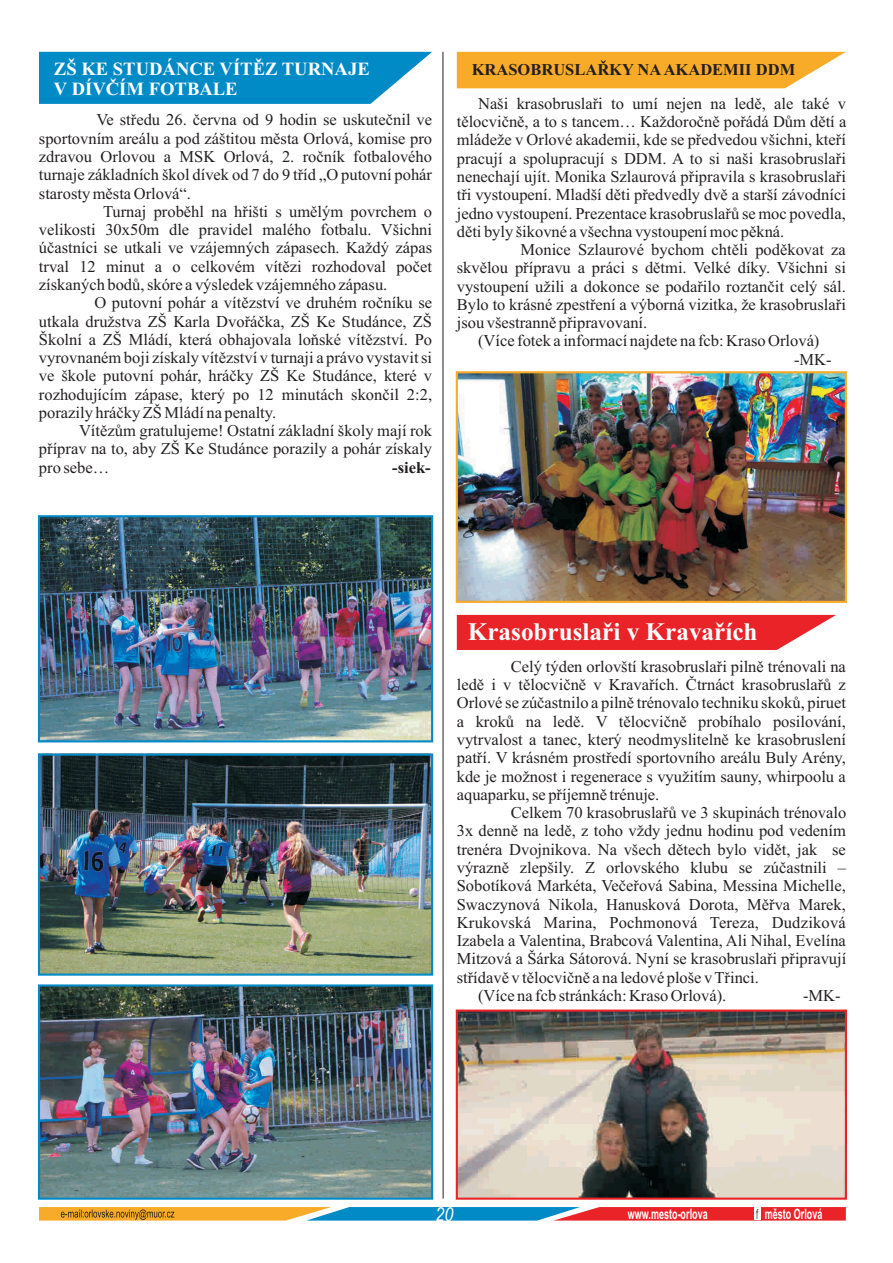
<style>
.page{position:relative;width:893px;height:1263px;background:#fff}
.page>*{position:absolute;margin:0;border:0;box-sizing:border-box;transform-origin:0 0}
.t1{font:700 25.2px "Times New Roman";color:#fff}
.t2{font:italic 19.35px "Arial";color:#fff;scale:.82 1}
.t3{font:700 18.6px/20.5px "Times New Roman";color:#fff}
.t4{font:16.5px/18.3px "Times New Roman";color:#231f20;text-align:justify}
.t5{font:700 16.5px "Times New Roman";color:#231f20}
.t6{font:700 14.4px "Arial";color:#fff;scale:.63 1}
.s1{font-family:"Avant Garde IT Cby BT";font-weight:400;font-size:13.95px;color:#231f20}
</style>
<div class="page">
<svg style="left:39px;top:1207px;width:807px;height:13px;background:#a77761"></svg>
<img style="left:41px;top:987px;width:389px;height:210px">
<img style="left:41px;top:756px;width:389px;height:217px">
<svg style="left:39px;top:52px;width:393px;height:52px;background:#1493ca"></svg>
<img style="left:41px;top:518px;width:389px;height:221px">
<hr style="left:442px;top:52px;width:2px;height:1146px;background:#231f20">
<img style="left:459px;top:1012px;width:385px;height:185px">
<img style="left:459px;top:374px;width:385px;height:226px">
<svg style="left:457px;top:52px;width:389px;height:36px;background:#f8b138"></svg>
<svg style="left:457px;top:615px;width:379px;height:35px;background:#eb3439"></svg>
<div style="left:456px;top:371px;width:391px;height:232px;border:2px solid #f8ab28"></div>
<div style="left:456px;top:1009px;width:391px;height:191px;border:2px solid #ea2329"></div>
<div style="left:38px;top:515px;width:395px;height:227px;border:2px solid #008ac6"></div>
<div style="left:38px;top:753px;width:395px;height:223px;border:2px solid #008ac6"></div>
<div style="left:38px;top:984px;width:395px;height:216px;border:2px solid #008ac6"></div>
<p class="t3" style="left:54px;top:60px;width:317px">ZŠ KE STUDÁNCE VÍTĚZ TURNAJE<br>V DÍVČÍM FOTBALE</p>
<p class="t5" style="left:472px;top:64px;width:325px">KRASOBRUSLAŘKY NAAKADEMII DDM</p>
<p class="t4" style="left:457px;top:96px;width:391px;text-indent:21px">Naši krasobruslaři to umí nejen na ledě, ale také v tělocvičně, a to s tancem… Každoročně pořádá Dům dětí a mládeže v Orlové akademii, kde se předvedou všichni, kteří pracují a spolupracují s DDM. A to si naši krasobruslaři nenechají ujít. Monika Szlaurová připravila s krasobruslaři tři vystoupení. Mladší děti předvedly dvě a starší závodníci jedno vystoupení. Prezentace krasobruslařů se moc povedla, děti byly šikovné a všechna vystoupení moc pěkná.</p>
<p class="t4" style="left:520px;top:242px;width:327px">Monice Szlaurové bychom chtěli poděkovat za</p>
<p class="t4" style="left:457px;top:260px;width:391px">skvělou přípravu a práci s dětmi. Velké díky. Všichni si</p>
<p class="t4" style="left:457px;top:278px;width:391px">vystoupení užili a dokonce se podařilo roztančit celý sál.</p>
<p class="t4" style="left:457px;top:297px;width:391px">Bylo to krásné zpestření a výborná vizitka, že krasobruslaři</p>
<p class="t4" style="left:457px;top:315px;width:192px">jsou všestranně připravovaní.</p>
<p class="t4" style="left:478px;top:333px;width:343px">(Více fotek a informací najdete na fcb: Kraso Orlová)</p>
<p class="t4" style="left:794px;top:352px;width:39px">-MK-</p>
<p class="t4" style="left:39px;top:112px;width:395px;text-indent:57px">Ve středu 26. června od 9 hodin se uskutečnil ve sportovním areálu a pod záštitou města Orlová, komise pro zdravou Orlovou a MSK Orlová, 2. ročník fotbalového turnaje základních škol dívek od 7 do 9 tříd „O putovní pohár starosty města Orlová“.</p>
<p class="t4" style="left:39px;top:204px;width:395px;text-indent:64px">Turnaj proběhl na hřišti s umělým povrchem o velikosti 30x50m dle pravidel malého fotbalu. Všichni účastníci se utkali ve vzájemných zápasech. Každý zápas trval 12 minut a o celkovém vítězi rozhodoval počet získaných bodů, skóre a výsledek vzájemného zápasu.</p>
<p class="t4" style="left:39px;top:295px;width:395px;text-indent:56px">O putovní pohár a vítězství ve druhém ročníku se utkala družstva ZŠ Karla Dvořáčka, ZŠ Ke Studánce, ZŠ Školní a ZŠ Mládí, která obhajovala loňské vítězství. Po vyrovnaném boji získaly vítězství v turnaji a právo vystavit si ve škole putovní pohár, hráčky ZŠ Ke Studánce, které v rozhodujícím zápase, který po 12 minutách skončil 2:2, porazily hráčky ZŠ Mládí na penalty.</p>
<p class="t4" style="left:39px;top:423px;width:395px;text-indent:40px">Vítězům gratulujeme! Ostatní základní školy mají rok příprav na to, aby ZŠ Ke Studánce porazily a pohár získaly pro sebe…</p>
<p class="t5" style="left:392px;top:461px;width:40px">-siek-</p>
<h1 class="t1" style="left:468px;top:623px;width:291px">Krasobruslaři v Kravařích</h1>
<p class="t4" style="left:457px;top:659px;width:391px;text-indent:54px">Celý týden orlovští krasobruslaři pilně trénovali na ledě i v tělocvičně v Kravařích. Čtrnáct krasobruslařů z Orlové se zúčastnilo a pilně trénovalo techniku skoků, piruet a kroků na ledě. V tělocvičně probíhalo posilování, vytrvalost a tanec, který neodmyslitelně ke krasobruslení patří. V krásném prostředí sportovního areálu Buly Arény, kde je možnost i regenerace s využitím sauny, whirpoolu a aquaparku, se příjemně trénuje.</p>
<p class="t4" style="left:511px;top:805px;width:337px">Celkem 70 krasobruslařů ve 3 skupinách trénovalo</p>
<p class="t4" style="left:457px;top:823px;width:391px">3x denně na ledě, z toho vždy jednu hodinu pod vedením</p>
<p class="t4" style="left:457px;top:842px;width:391px">trenéra Dvojnikova. Na všech dětech bylo vidět, jak se</p>
<p class="t4" style="left:457px;top:860px;width:391px">výrazně zlepšily. Z orlovského klubu se zúčastnili –</p>
<p class="t4" style="left:457px;top:878px;width:391px">Sobotíková Markéta, Večeřová Sabina, Messina Michelle,</p>
<p class="t4" style="left:457px;top:896px;width:391px">Swaczynová Nikola, Hanusková Dorota, Měřva Marek,</p>
<p class="t4" style="left:457px;top:915px;width:391px">Krukovská Marina, Pochmonová Tereza, Dudziková</p>
<p class="t4" style="left:457px;top:933px;width:391px">Izabela a Valentina, Brabcová Valentina, Ali Nihal, Evelína</p>
<p class="t4" style="left:457px;top:951px;width:391px">Mitzová a Šárka Sátorová. Nyní se krasobruslaři připravují</p>
<p class="t4" style="left:457px;top:969px;width:304px">střídavě v tělocvičně a na ledové ploše v Třinci.</p>
<p class="t4" style="left:478px;top:988px;width:250px">(Více na fcb stránkách: Kraso Orlová).</p>
<p class="t4" style="left:803px;top:988px;width:39px">-MK-</p>
<p class="t2" style="left:435px;top:1207px;width:23px">20</p>
<p class="t6" style="left:628px;top:1209px;width:128px">www.mesto-orlova</p>
<p class="t6" style="left:756px;top:1209px;width:107px"><span class="s1">f</span> město Orlová</p>
</div>
